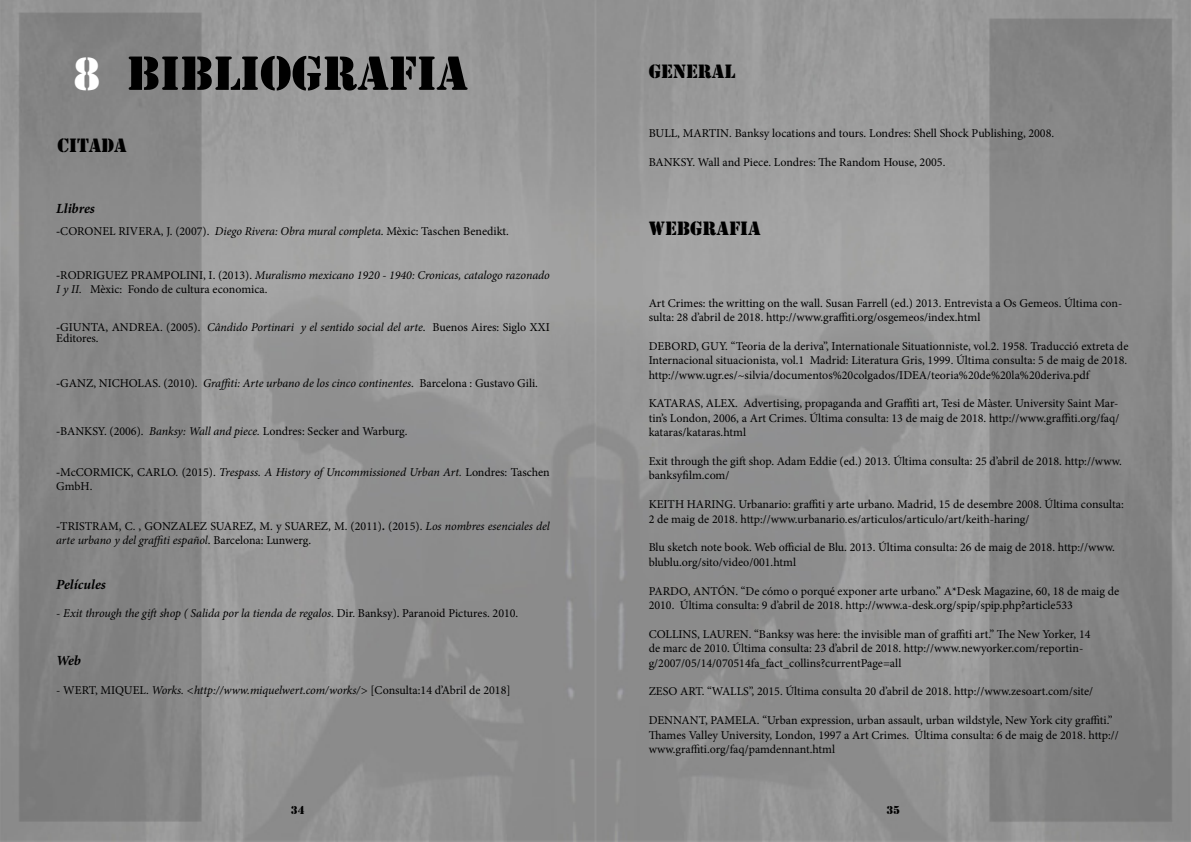
<style>
.page{position:relative;width:1191px;height:842px;background:#fff}
.page>*{position:absolute;margin:0;border:0;box-sizing:border-box;transform-origin:0 0}
.t1{font:50px "Stencil";color:#000}
.t2{font:20px "Stencil";color:#000}
.t3{font:italic 700 14px "Minion Pro";letter-spacing:-.005em;color:#000}
.t4{font:12px/14.4px "Minion Pro";color:#000}
.t5{font:italic 12px "Minion Pro";letter-spacing:-.005em;color:#000}
.t6{font:12px "Stencil";color:#000}
.s1{font-size:48px;color:#fff}
.s2{font-weight:700;font-style:italic}
.s3{font-style:italic}
.s4{font-style:normal}
</style>
<div class="page">
<h1 class="t1" style="left:73px;top:44px;width:396px"><span class="s1">8</span> BIBLIOGRAFIA</h1>
<h2 class="t2" style="left:57px;top:133px;width:71px">CITADA</h2>
<p class="t3" style="left:56px;top:199px;width:40px">Llibres</p>
<p class="t4" style="left:56px;top:224px;width:454px"><span class="s2">-</span>CORONEL RIVERA, J. (2007). <span class="s3">Diego Rivera: Obra mural completa</span>. Mèxic: Taschen Benedikt.</p>
<p class="t4" style="left:56px;top:268px;width:495px;line-height:14px"><span class="s2">-</span>RODRIGUEZ PRAMPOLINI, I. (2013). <span class="s3">Muralismo mexicano 1920 - 1940: Cronicas, catalogo razonado<br>I y II.</span> Mèxic: Fondo de cultura economica.</p>
<p class="t4" style="left:56px;top:322px;width:495px;line-height:11px"><span class="s2">-</span>GIUNTA, ANDREA. (2005). <span class="s3">Cândido Portinari y el sentido social del arte</span>. Buenos Aires: Siglo XXI<br>Editores.</p>
<p class="t4" style="left:56px;top:376px;width:483px"><span class="s2">-</span>GANZ, NICHOLAS. (2010). <span class="s3">Graffiti: Arte urbano de los cinco continentes</span>. Barcelona : Gustavo Gili.</p>
<p class="t4" style="left:56px;top:424px;width:353px"><span class="s2">-</span>BANKSY. (2006). <span class="s3">Banksy: Wall and piece.</span> Londres: Secker and Warburg.</p>
<p class="t4" style="left:56px;top:465px;width:495px;line-height:14px"><span class="s2">-</span>McCORMICK, CARLO. (2015). <span class="s3">Trespass. A History of Uncommissioned Urban Art.</span> Londres: Taschen<br>GmbH.</p>
<p class="t4" style="left:56px;top:519px;width:495px;line-height:14px"><span class="s2">-</span>TRISTRAM, C. , GONZALEZ SUAREZ, M. y SUAREZ, M. (2011)<span class="s2">.</span> (2015). <span class="s3">Los nombres esenciales del arte urbano y del graffiti español</span>. Barcelona: Lunwerg.</p>
<p class="t3" style="left:56px;top:575px;width:51px">Películes</p>
<p class="t5" style="left:56px;top:605px;width:463px"><span class="s4">-</span> Exit through the gift shop ( Salida por la tienda de regalos<span class="s4">. Dir. Banksy). Paranoid Pictures. 2010.</span></p>
<p class="t3" style="left:56px;top:650px;width:26px">Web</p>
<p class="t5" style="left:56px;top:682px;width:456px"><span class="s4">- WERT, MIQUEL.</span> Works. &lt;http://www.miquelwert.com/works/&gt; <span class="s4">[Consulta:14 d’Abril de 2018]</span></p>
<h2 class="t2" style="left:648px;top:60px;width:87px">GENERAL</h2>
<p class="t4" style="left:648px;top:126px;width:407px">BULL, MARTIN. Banksy locations and tours. Londres: Shell Shock Publishing, 2008.</p>
<p class="t4" style="left:648px;top:155px;width:298px">BANKSY. Wall and Piece. Londres: The Random House, 2005.</p>
<h2 class="t2" style="left:648px;top:217px;width:113px">WEBGRAFIA</h2>
<p class="t4" style="left:648px;top:296px;width:475px">Art Crimes: the writting on the wall. Susan Farrell (ed.) 2013. Entrevista a Os Gemeos. Última con&shy;sulta: 28 d’abril de 2018. http://www.graffiti.org/osgemeos/index.html</p>
<p class="t4" style="left:648px;top:339px;width:481px;text-align:justify">DEBORD, GUY. “Teoria de la deriva”, Internationale Situationniste, vol.2. 1958. Traducció extreta de Internacional situacionista, vol.1 Madrid: Literatura Gris, 1999. Última consulta: 5 de maig de 2018. http://www.ugr.es/~silvia/documentos%20colgados/IDEA/teoria%20de%20la%20deriva.pdf</p>
<p class="t4" style="left:648px;top:396px;width:472px;text-align:justify">KATARAS, ALEX. Advertising, propaganda and Graffiti art, Tesi de Màster. University Saint Mar&shy;tin’s London, 2006, a Art Crimes. Última consulta: 13 de maig de 2018. http://www.graffiti.org/faq/ kataras/kataras.html</p>
<p class="t4" style="left:648px;top:454px;width:474px">Exit through the gift shop. Adam Eddie (ed.) 2013. Última consulta: 25 d’abril de 2018. http://www. banksyfilm.com/</p>
<p class="t4" style="left:648px;top:497px;width:477px">KEITH HARING. Urbanario: graffiti y arte urbano. Madrid, 15 de desembre 2008. Última consulta:<br>2 de maig de 2018. http://www.urbanario.es/articulos/articulo/art/keith-haring/</p>
<p class="t4" style="left:648px;top:540px;width:468px">Blu sketch note book. Web official de Blu. 2013. Última consulta: 26 de maig de 2018. http://www. blublu.org/sito/video/001.html</p>
<p class="t4" style="left:648px;top:584px;width:472px">PARDO, ANTÓN. “De cómo o porqué exponer arte urbano.” A*Desk Magazine, 60, 18 de maig de<br>2010. Última consulta: 9 d’abril de 2018. http://www.a-desk.org/spip/spip.php?article533</p>
<p class="t4" style="left:648px;top:627px;width:443px">COLLINS, LAUREN. “Banksy was here: the invisible man of graffiti art.” The New Yorker, 14 de marc de 2010. Última consulta: 23 d’abril de 2018. http://www.newyorker.com/reportin&shy;g/2007/05/14/070514fa_fact_collins?currentPage=all</p>
<p class="t4" style="left:648px;top:684px;width:446px">ZESO ART. “WALLS”, 2015. Última consulta 20 d’abril de 2018. http://www.zesoart.com/site/</p>
<p class="t4" style="left:648px;top:713px;width:471px">DENNANT, PAMELA. “Urban expression, urban assault, urban wildstyle, New York city graffiti.”<br>Thames Valley University, London, 1997 a Art Crimes. Última consulta: 6 de maig de 2018. http:// www.graffiti.org/faq/pamdennant.html</p>
<p class="t6" style="left:291px;top:803px;width:15px">34</p>
<p class="t6" style="left:886px;top:803px;width:15px">35</p>
</div>
